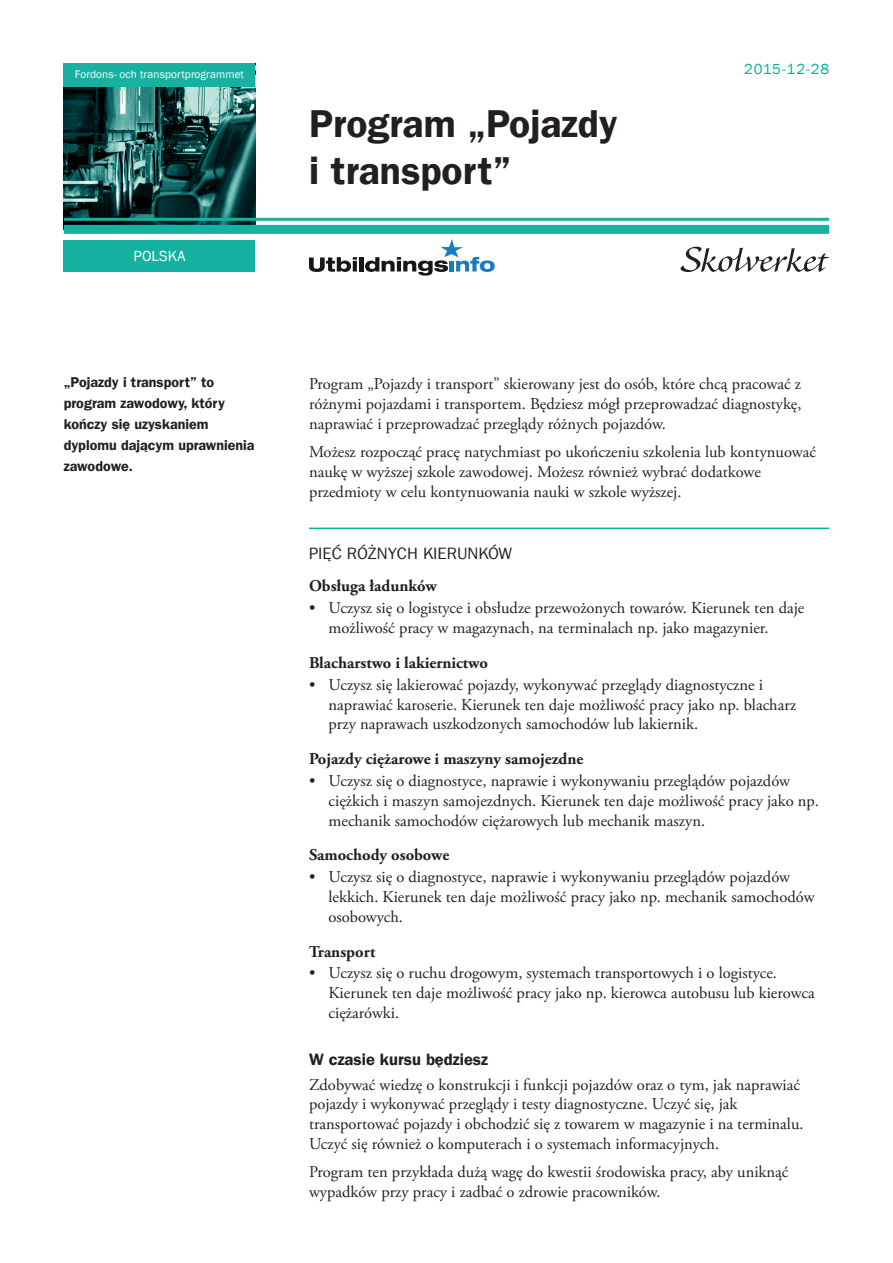
<style>
.page{position:relative;width:893px;height:1263px;background:#fff}
.page>*{position:absolute;margin:0;border:0;box-sizing:border-box;transform-origin:0 0}
.Huvudrubrik{font:39px/46.8px "Franklin Gothic LT Com Dm";color:#231f20}
.Ny_bröd_indrag{font:16.5px/19.8px "Adobe Garamond Pro";color:#231f20}
.Ny_bröd{font:16.5px/19.8px "Adobe Garamond Pro";color:#231f20}
.Rubrik_indrag{font:700 16.5px "Adobe Garamond Pro";color:#231f20}
.Rubrik_streck_över{font:16.5px "Franklin Gothic LT Com";color:#231f20}
.Underrubrik_1{font:16.5px "Franklin Gothic LT Com Dm";color:#231f20}
.Datum{font:15px "Franklin Gothic";letter-spacing:.06em;color:#00b39a}
.Språk{font:15px "Franklin Gothic";letter-spacing:.01em;color:#fff}
.Ingress{font:14.25px/21px "Franklin Gothic LT Com Dm";color:#231f20}
.Språk-2{font:11.25px "Franklin Gothic";letter-spacing:.01em;color:#fff}
</style>
<div class="page">
<img style="left:64px;top:87px;width:191px;height:138px">
<div style="left:64px;top:225px;width:765px;height:9px;background:#16b1a1"></div>
<div style="left:64px;top:240px;width:191px;height:32px;background:#16b1a1"></div>
<hr style="left:64px;top:218px;width:765px;height:3px;background:#16b1a1">
<svg style="left:680px;top:247px;width:149px;height:25px"></svg>
<div style="left:64px;top:64px;width:191px;height:23px;background:#16b1a1"></div>
<hr style="left:309px;top:528px;width:520px;height:1px;background:#00b39a">
<svg style="left:309px;top:257px;width:48px;height:15px"></svg>
<hr style="left:359px;top:257px;width:4px;height:14px;background:#18151a">
<svg style="left:365px;top:239px;width:130px;height:37px"></svg>
<p class="Språk-2" style="left:75px;top:68px;width:171px">Fordons- och transportprogrammet</p>
<p class="Språk" style="left:133px;top:247px;width:53px">POLSKA</p>
<p class="Ingress" style="left:64px;top:371px;width:192px">„Pojazdy i transport” to program zawodowy, który kończy się uzyskaniem dyplomu dającym uprawnienia zawodowe.</p>
<p class="Huvudrubrik" style="left:309px;top:100px;width:310px">Program „Pojazdy i transport”</p>
<p class="Datum" style="left:744px;top:60px;width:87px">2015-12-28</p>
<p class="Ny_bröd" style="left:309px;top:374px;width:494px;text-align:justify">Program „Pojazdy i transport” skierowany jest do osób, które chcą pracować z różnymi pojazdami i transportem. Będziesz mógł przeprowadzać diagnostykę, naprawiać i przeprowadzać przeglądy różnych pojazdów.</p>
<p class="Ny_bröd" style="left:309px;top:442px;width:508px">Możesz rozpocząć pracę natychmiast po ukończeniu szkolenia lub kontynuować naukę w wyższej szkole zawodowej. Możesz również wybrać dodatkowe przedmioty w celu kontynuowania nauki w szkole wyższej.</p>
<p class="Rubrik_streck_över" style="left:309px;top:544px;width:205px">PIĘĆ RÓŻNYCH KIERUNKÓW</p>
<p class="Rubrik_indrag" style="left:309px;top:577px;width:129px">Obsługa ładunków</p>
<p class="Ny_bröd_indrag" style="left:328px;top:599px;width:477px;text-indent:-20px">• Uczysz się o logistyce i obsłudze przewożonych towarów. Kierunek ten daje możliwość pracy w magazynach, na terminalach np. jako magazynier.</p>
<p class="Rubrik_indrag" style="left:309px;top:653px;width:181px">Blacharstwo i lakiernictwo</p>
<p class="Ny_bröd_indrag" style="left:328px;top:675px;width:469px;text-indent:-20px">• Uczysz się lakierować pojazdy, wykonywać przeglądy diagnostyczne i naprawiać karoserie. Kierunek ten daje możliwość pracy jako np. blacharz przy naprawach uszkodzonych samochodów lub lakiernik.</p>
<p class="Rubrik_indrag" style="left:309px;top:749px;width:276px">Pojazdy ciężarowe i maszyny samojezdne</p>
<p class="Ny_bröd_indrag" style="left:328px;top:771px;width:492px;text-indent:-20px">• Uczysz się o diagnostyce, naprawie i wykonywaniu przeglądów pojazdów ciężkich i maszyn samojezdnych. Kierunek ten daje możliwość pracy jako np. mechanik samochodów ciężarowych lub mechanik maszyn.</p>
<p class="Rubrik_indrag" style="left:309px;top:845px;width:142px">Samochody osobowe</p>
<p class="Ny_bröd_indrag" style="left:328px;top:868px;width:488px;text-indent:-20px">• Uczysz się o diagnostyce, naprawie i wykonywaniu przeglądów pojazdów lekkich. Kierunek ten daje możliwość pracy jako np. mechanik samochodów osobowych.</p>
<p class="Rubrik_indrag" style="left:309px;top:942px;width:68px">Transport</p>
<p class="Ny_bröd_indrag" style="left:328px;top:964px;width:488px;text-indent:-20px">• Uczysz się o ruchu drogowym, systemach transportowych i o logistyce.<br>Kierunek ten daje możliwość pracy jako np. kierowca autobusu lub kierowca ciężarówki.</p>
<p class="Underrubrik_1" style="left:309px;top:1050px;width:181px">W czasie kursu będziesz</p>
<p class="Ny_bröd" style="left:309px;top:1075px;width:496px">Zdobywać wiedzę o konstrukcji i funkcji pojazdów oraz o tym, jak naprawiać pojazdy i wykonywać przeglądy i testy diagnostyczne. Uczyć się, jak transportować pojazdy i obchodzić się z towarem w magazynie i na terminalu.<br>Uczyć się również o komputerach i o systemach informacyjnych.</p>
<p class="Ny_bröd" style="left:309px;top:1163px;width:481px">Program ten przykłada dużą wagę do kwestii środowiska pracy, aby uniknąć wypadków przy pracy i zadbać o zdrowie pracowników.</p>
</div>
